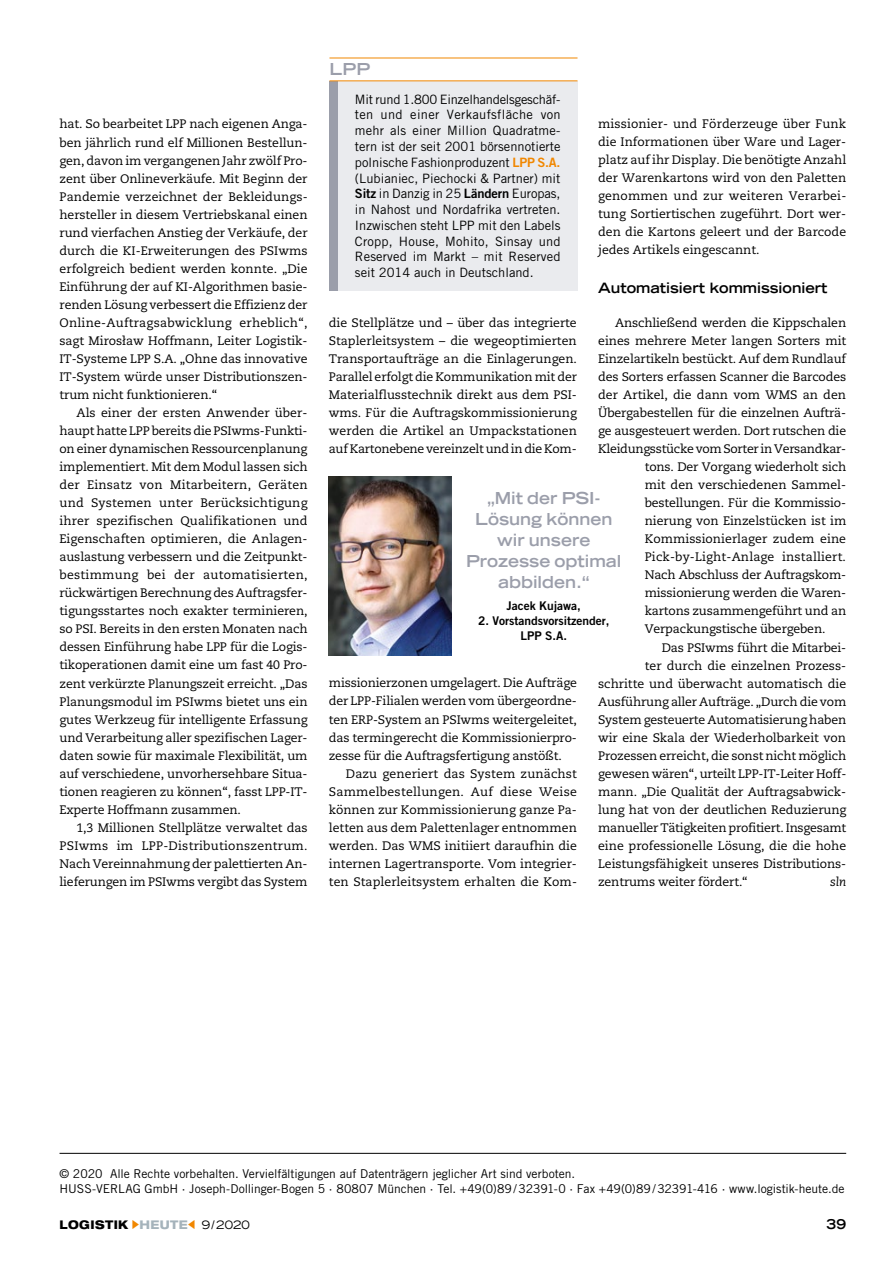
<style>
.page{position:relative;width:893px;height:1263px;background:#fff}
.page>*{position:absolute;margin:0;border:0;box-sizing:border-box;transform-origin:0 0}
.t1{font:700 expanded 16.5px/21px "Trade Gothic LT Std";color:#9b9eaa;text-align:center}
.t2{font:700 expanded 14.25px "Trade Gothic LT Std";color:#000}
.t3{font:700 expanded 13.5px "Trade Gothic LT Std";color:#000}
.t4{font:12.9px/15.8px "Trade Gothic LT Std";letter-spacing:.005em;color:#000;text-align:justify}
.t5{font:12.3px/18px "Caecilia LT Std";letter-spacing:-.01em;color:#000;text-align:justify}
.t6{font:12.3px "Caecilia LT Std";letter-spacing:.015em;color:#000}
.t7{font:italic 12.3px "Caecilia LT Std";color:#000}
.t8{font:12.15px/14.5px "Trade Gothic LT Std";color:#000}
.t9{font:12px/15px "Trade Gothic LT Std Bd 2";color:#000;text-align:center}
.t10{font:800 expanded 12px "Helvetica Neue LT Std";letter-spacing:.035em;color:#000;scale:.9 1}
.s1{font-family:"Trade Gothic LT Std Bd 2";color:#f18700}
.s2{font-family:"Trade Gothic LT Std Bd 2"}
.s3{color:#f18700}
.s4{color:#a5b3bb}
.s5{font-family:"Trade Gothic LT Std";font-weight:400;font-size:11.55px}
</style>
<div class="page">
<img style="left:329px;top:476px;width:122px;height:180px">
<div style="left:329px;top:58px;width:248px;height:233px;background:#eaebee"></div>
<div style="left:329px;top:81px;width:9px;height:210px;background:#9b9eaa"></div>
<div style="left:329px;top:58px;width:248px;height:23px;background:#fff"></div>
<hr style="left:329px;top:58px;width:248px;height:1px;background:#f18700">
<hr style="left:329px;top:80px;width:248px;height:1px;background:#f18700">
<hr style="left:60px;top:1153px;width:786px;height:1px;background:#000">
<p class="t5" style="left:60px;top:115px;width:250px">hat. So bearbeitet LPP nach eigenen Anga&shy;ben jährlich rund elf Millionen Bestellun&shy;gen, davon im vergangenen Jahr zwölf Pro&shy;zent über Onlineverkäufe. Mit Beginn der Pandemie verzeichnet der Bekleidungs&shy;hersteller in diesem Vertriebskanal einen rund vierfachen Anstieg der Verkäufe, der durch die KI-Erweiterungen des PSIwms erfolgreich bedient werden konnte. „Die Einführung der auf KI-Algorithmen basie&shy;renden Lösung verbessert die Effizienz der Online-Auftragsabwicklung erheblich“, sagt Mirosław Hoffmann, Leiter Logistik-IT-Systeme LPP S.A. „Ohne das innovative IT-System würde unser Distributionszen&shy;trum nicht funktionieren.“</p>
<p class="t5" style="left:60px;top:404px;width:250px;text-indent:17px">Als einer der ersten Anwender über&shy;haupt hatte LPP bereits die PSIwms-Funkti&shy;on einer dynamischen Ressourcenplanung implementiert. Mit dem Modul lassen sich der Einsatz von Mitarbeitern, Geräten und Systemen unter Berücksichtigung ihrer spezifischen Qualifikationen und Eigenschaften optimieren, die Anlagen&shy;auslastung verbessern und die Zeitpunkt&shy;bestimmung bei der automatisierten, rückwärtigen Berechnung des Auftragsfer&shy;tigungsstartes noch exakter terminieren, so PSI. Bereits in den ersten Monaten nach dessen Einführung habe LPP für die Logis&shy;tikoperationen damit eine um fast 40 Pro&shy;zent verkürzte Planungszeit erreicht. „Das Planungsmodul im PSIwms bietet uns ein gutes Werkzeug für intelligente Erfassung und Verarbeitung aller spezifischen Lager&shy;daten sowie für maximale Flexibilität, um auf verschiedene, unvorhersehbare Situa&shy;tionen reagieren zu können“, fasst LPP-IT-Experte Hoffmann zusammen.</p>
<p class="t5" style="left:60px;top:819px;width:250px;text-indent:17px">1,3 Millionen Stellplätze verwaltet das PSIwms im LPP-Distributionszentrum.<br>Nach Vereinnahmung der palettierten An&shy;lieferungen im PSIwms vergibt das System</p>
<h1 class="t1" style="left:329px;top:59px;width:42px">LPP</h1>
<p class="t4" style="left:355px;top:91px;width:207px">Mit rund 1.800 Einzelhandelsgeschäf&shy;ten und einer Verkaufsfläche von mehr als einer Million Quadratme&shy;tern ist der seit 2001 börsennotierte polnische Fashionproduzent <span class="s1">LPP S.A. </span>(Lubianiec, Piechocki &amp; Partner) mit <span class="s2">Sitz</span> in Danzig in 25 <span class="s2">Ländern</span> Europas, in Nahost und Nordafrika vertreten.<br>Inzwischen steht LPP mit den Labels Cropp, House, Mohito, Sinsay und Reserved im Markt – mit Reserved seit 2014 auch in Deutschland.</p>
<p class="t5" style="left:598px;top:115px;width:250px">missionier- und Förderzeuge über Funk die Informationen über Ware und Lager&shy;platz auf ihr Display. Die benötigte Anzahl der Warenkartons wird von den Paletten genommen und zur weiteren Verarbei&shy;tung Sortiertischen zugeführt. Dort wer&shy;den die Kartons geleert und der Barcode jedes Artikels eingescannt.</p>
<p class="t2" style="left:598px;top:279px;width:231px">Automatisiert kommissioniert</p>
<p class="t5" style="left:615px;top:314px;width:233px">Anschließend werden die Kippschalen</p>
<p class="t5" style="left:598px;top:332px;width:250px">eines mehrere Meter langen Sorters mit</p>
<p class="t5" style="left:598px;top:350px;width:250px">Einzelartikeln bestückt. Auf dem Rundlauf</p>
<p class="t5" style="left:598px;top:368px;width:250px">des Sorters erfassen Scanner die Barcodes</p>
<p class="t5" style="left:598px;top:386px;width:249px">der Artikel, die dann vom WMS an den</p>
<p class="t5" style="left:598px;top:404px;width:250px">Übergabestellen für die einzelnen Aufträ-</p>
<p class="t5" style="left:598px;top:422px;width:250px">ge ausgesteuert werden. Dort rutschen die</p>
<p class="t5" style="left:598px;top:440px;width:249px">Kleidungsstücke vom Sorter in Versandkar-</p>
<p class="t5" style="left:645px;top:458px;width:203px">tons. Der Vorgang wiederholt sich</p>
<p class="t5" style="left:645px;top:476px;width:203px">mit den verschiedenen Sammel-</p>
<p class="t5" style="left:645px;top:494px;width:203px">bestellungen. Für die Kommissio-</p>
<p class="t5" style="left:645px;top:512px;width:203px">nierung von Einzelstücken ist im</p>
<p class="t5" style="left:645px;top:530px;width:203px">Kommissionierlager zudem eine</p>
<p class="t6" style="left:645px;top:550px;width:203px">Pick-by-Light-Anlage installiert.</p>
<p class="t5" style="left:645px;top:566px;width:203px">Nach Abschluss der Auftragskom-</p>
<p class="t5" style="left:645px;top:584px;width:203px">missionierung werden die Waren-</p>
<p class="t5" style="left:645px;top:602px;width:203px">kartons zusammengeführt und an</p>
<p class="t5" style="left:645px;top:620px;width:182px">Verpackungstische übergeben.</p>
<p class="t5" style="left:662px;top:638px;width:186px">Das PSIwms führt die Mitarbei-</p>
<p class="t5" style="left:645px;top:656px;width:203px">ter durch die einzelnen Prozess-</p>
<p class="t5" style="left:598px;top:674px;width:250px">schritte und überwacht automatisch die</p>
<p class="t5" style="left:598px;top:693px;width:250px">Ausführung aller Aufträge. „Durch die vom</p>
<p class="t5" style="left:598px;top:711px;width:250px">System gesteuerte Automatisierung haben</p>
<p class="t5" style="left:598px;top:729px;width:249px">wir eine Skala der Wiederholbarkeit von</p>
<p class="t5" style="left:598px;top:747px;width:250px">Prozessen erreicht, die sonst nicht möglich</p>
<p class="t5" style="left:598px;top:765px;width:250px">gewesen wären“, urteilt LPP-IT-Leiter Hoff-</p>
<p class="t5" style="left:598px;top:783px;width:249px">mann. „Die Qualität der Auftragsabwick-</p>
<p class="t5" style="left:598px;top:801px;width:250px">lung hat von der deutlichen Reduzierung</p>
<p class="t5" style="left:598px;top:819px;width:250px">manueller Tätigkeiten profitiert. Insgesamt</p>
<p class="t5" style="left:598px;top:837px;width:250px">eine professionelle Lösung, die die hohe</p>
<p class="t5" style="left:598px;top:855px;width:250px">Leistungsfähigkeit unseres Distributions-</p>
<p class="t5" style="left:598px;top:873px;width:151px">zentrums weiter fördert.“</p>
<p class="t7" style="left:830px;top:875px;width:18px">sln</p>
<p class="t5" style="left:329px;top:314px;width:250px">die Stellplätze und – über das integrierte Staplerleitsystem – die wegeoptimierten Transportaufträge an die Einlagerungen.<br>Parallel erfolgt die Kommunikation mit der Materialflusstechnik direkt aus dem PSI&shy;wms. Für die Auftragskommissionierung werden die Artikel an Umpackstationen auf Kartonebene vereinzelt und in die Kom-</p>
<h1 class="t1" style="left:466px;top:488px;width:157px">„Mit der PSI-<br>Lösung können wir unsere<br>Prozesse optimal abbilden.“</h1>
<p class="t9" style="left:507px;top:598px;width:76px">Jacek Kujawa,</p>
<p class="t9" style="left:478px;top:613px;width:133px">2. Vorstandsvorsitzender,<br>LPP S.A.</p>
<p class="t5" style="left:329px;top:674px;width:250px">missionierzonen umgelagert. Die Aufträge der LPP-Filialen werden vom übergeordne&shy;ten ERP-System an PSIwms weitergeleitet, das termingerecht die Kommissionierpro&shy;zesse für die Auftragsfertigung anstößt.</p>
<p class="t5" style="left:329px;top:764px;width:250px;text-indent:17px">Dazu generiert das System zunächst Sammelbestellungen. Auf diese Weise können zur Kommissionierung ganze Pa&shy;letten aus dem Palettenlager entnommen werden. Das WMS initiiert daraufhin die internen Lagertransporte. Vom integrier&shy;ten Staplerleitsystem erhalten die Kom-</p>
<p class="t8" style="left:60px;top:1166px;width:787px">© 2020 Alle Rechte vorbehalten. Vervielfältigungen auf Datenträgern jeglicher Art sind verboten.<br>HUSS-VERLAG GmbH · Joseph-Dollinger-Bogen 5 · 80807 München · Tel. +49(0)89/32391-0 · Fax +49(0)89/32391-416 · www.logistik-heute.de</p>
<p class="t10" style="left:60px;top:1217px;width:213px">LOGISTIK <span class="s3">▶</span><span class="s4">HEUTE</span><span class="s3">◀</span> <span class="s5">9/2020</span></p>
<p class="t3" style="left:826px;top:1215px;width:21px">39</p>
</div>
